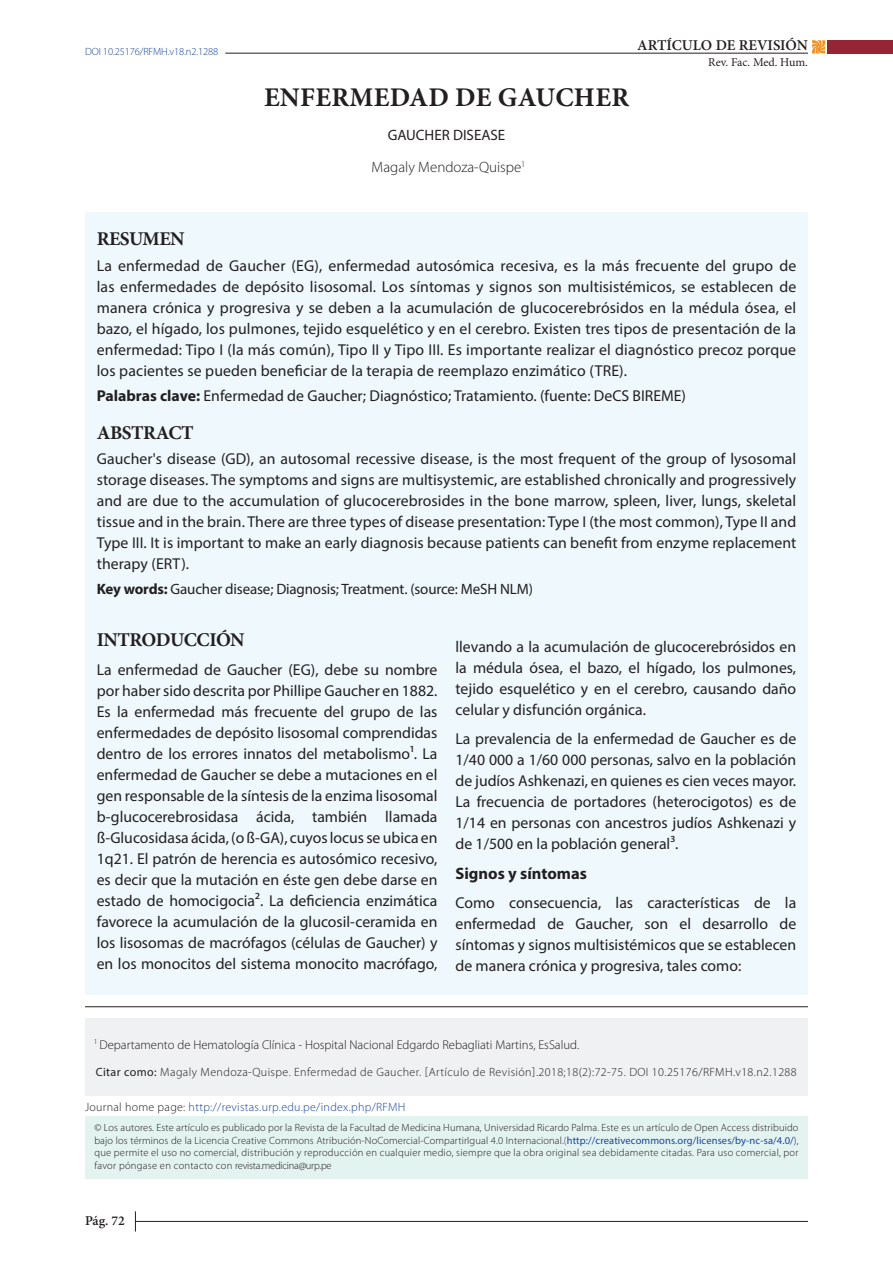
<style>
.page{position:relative;width:893px;height:1263px;background:#fff}
.page>*{position:absolute;margin:0;border:0;box-sizing:border-box;transform-origin:0 0}
.t1{font:700 27px "Minion Pro";letter-spacing:.01em;color:#231f20}
.t2{font:700 19.5px "Minion Pro";letter-spacing:-.025em;color:#231f20}
.t3{font:700 16.5px "Myriad Pro";color:#231f20}
.t4{font:15.75px/21px "Myriad Pro";color:#231f20;text-align:justify}
.t5{font:15px "Myriad Pro";letter-spacing:-.01em;color:#231f20}
.t6{font:300 15px "Myriad Pro";color:#231f20}
.t7{font:600 15px "Minion Pro";letter-spacing:-.005em;color:#231f20}
.t8{font:600 13.5px "Minion Pro";color:#231f20}
.t9{font:300 12.75px "Myriad Pro";color:#231f20}
.t10{font:300 12px "Myriad Pro";letter-spacing:.035em;color:#231f20}
.t11{font:300 12px "Myriad Pro";letter-spacing:.025em;color:#18469d}
.t12{font:12px "Minion Pro";color:#231f20}
.t13{font:300 10.5px/12.6px "Myriad Pro";letter-spacing:.025em;color:#231f20;text-align:justify}
.t14{font:300 10.5px "Myriad Pro";letter-spacing:-.01em;color:#18469d}
.s1{font-weight:700}
.s2{font-weight:400}
.s3{color:#231f20}
.s4{color:#502e92}
.s5{font-weight:400;color:#18469d}
</style>
<div class="page">
<svg style="left:135px;top:1211px;width:1px;height:20px"></svg>
<hr style="left:135px;top:1221px;width:673px;height:1px;background:#231f20">
<div style="left:85px;top:1018px;width:723px;height:78px;background:#f0f1f2"></div>
<div style="left:85px;top:213px;width:723px;height:782px;background:#eef8fd"></div>
<hr style="left:225px;top:53px;width:583px;height:1px;background:#231f20">
<div style="left:828px;top:40px;width:65px;height:14px;background:#962435"></div>
<svg style="left:812px;top:40px;width:14px;height:14px"></svg>
<div style="left:85px;top:1116px;width:723px;height:63px;background:#e3f3f0"></div>
<hr style="left:85px;top:1006px;width:723px;height:1px;background:#231f20">
<p class="t14" style="left:85px;top:45px;width:135px">DOI 10.25176/RFMH.v18.n2.1288</p>
<p class="t7" style="left:637px;top:35px;width:172px">ARTÍCULO DE REVISIÓN</p>
<p class="t12" style="left:708px;top:54px;width:101px">Rev. Fac. Med. Hum.</p>
<h1 class="t1" style="left:264px;top:78px;width:367px">ENFERMEDAD DE GAUCHER</h1>
<p class="t5" style="left:388px;top:126px;width:119px">GAUCHER DISEASE</p>
<p class="t6" style="left:372px;top:158px;width:155px">Magaly Mendoza-Quispe<sup>1</sup></p>
<p class="t2" style="left:97px;top:225px;width:89px">RESUMEN</p>
<p class="t4" style="left:97px;top:255px;width:701px">La enfermedad de Gaucher (EG), enfermedad autosómica recesiva, es la más frecuente del grupo de las enfermedades de depósito lisosomal. Los síntomas y signos son multisistémicos, se establecen de manera crónica y progresiva y se deben a la acumulación de glucocerebrósidos en la médula ósea, el bazo, el hígado, los pulmones, tejido esquelético y en el cerebro. Existen tres tipos de presentación de la enfermedad: Tipo I (la más común), Tipo II y Tipo III. Es importante realizar el diagnóstico precoz porque los pacientes se pueden beneficiar de la terapia de reemplazo enzimático (TRE).</p>
<p class="t4" style="left:97px;top:385px;width:591px"><span class="s1">Palabras clave:</span> Enfermedad de Gaucher; Diagnóstico; Tratamiento. (fuente: DeCS BIREME)</p>
<p class="t2" style="left:97px;top:419px;width:98px">ABSTRACT</p>
<p class="t4" style="left:97px;top:448px;width:701px">Gaucher's disease (GD), an autosomal recessive disease, is the most frequent of the group of lysosomal storage diseases. The symptoms and signs are multisystemic, are established chronically and progressively and are due to the accumulation of glucocerebrosides in the bone marrow, spleen, liver, lungs, skeletal tissue and in the brain. There are three types of disease presentation: Type I (the most common), Type II and Type III. It is important to make an early diagnosis because patients can benefit from enzyme replacement therapy (ERT).</p>
<p class="t5" style="left:97px;top:580px;width:438px"><span class="s1">Key words:</span> Gaucher disease; Diagnosis; Treatment. (source: MeSH NLM)</p>
<p class="t2" style="left:97px;top:626px;width:149px">INTRODUCCIÓN</p>
<p class="t4" style="left:97px;top:659px;width:342px">La enfermedad de Gaucher (EG), debe su nombre por haber sido descrita por Phillipe Gaucher en 1882.<br>Es la enfermedad más frecuente del grupo de las enfermedades de depósito lisosomal comprendidas dentro de los errores innatos del metabolismo1. La enfermedad de Gaucher se debe a mutaciones en el gen responsable de la síntesis de la enzima lisosomal b-glucocerebrosidasa ácida, también llamada ß-Glucosidasa ácida, (o ß-GA), cuyos locus se ubica en 1q21. El patrón de herencia es autosómico recesivo, es decir que la mutación en éste gen debe darse en estado de homocigocia2. La deficiencia enzimática favorece la acumulación de la glucosil-ceramida en los lisosomas de macrófagos (células de Gaucher) y en los monocitos del sistema monocito macrófago,</p>
<p class="t4" style="left:455px;top:636px;width:342px">llevando a la acumulación de glucocerebrósidos en la médula ósea, el bazo, el hígado, los pulmones, tejido esquelético y en el cerebro, causando daño celular y disfunción orgánica.</p>
<p class="t4" style="left:455px;top:728px;width:342px">La prevalencia de la enfermedad de Gaucher es de 1/40 000 a 1/60 000 personas, salvo en la población de judíos Ashkenazi, en quienes es cien veces mayor.<br>La frecuencia de portadores (heterocigotos) es de 1/14 en personas con ancestros judíos Ashkenazi y de 1/500 en la población general3.</p>
<p class="t3" style="left:455px;top:862px;width:133px">Signos y síntomas</p>
<p class="t4" style="left:455px;top:892px;width:342px">Como consecuencia, las características de la enfermedad de Gaucher, son el desarrollo de síntomas y signos multisistémicos que se establecen de manera crónica y progresiva, tales como:</p>
<p class="t9" style="left:94px;top:1037px;width:486px"><sup>1</sup> Departamento de Hematología Clínica - Hospital Nacional Edgardo Rebagliati Martins, EsSalud.</p>
<p class="t10" style="left:96px;top:1064px;width:703px"><span class="s2">Citar como:</span> Magaly Mendoza-Quispe. Enfermedad de Gaucher. [Artículo de Revisión].2018;18(2):72-75. DOI 10.25176/RFMH.v18.n2.1288</p>
<p class="t11" style="left:85px;top:1100px;width:322px"><span class="s3">Journal home page:</span> http://revistas.urp.edu.pe/index.php/RFMH</p>
<p class="t13" style="left:94px;top:1121px;width:706px">© Los autores. Este artículo es publicado por la Revista de la Facultad de Medicina Humana, Universidad Ricardo Palma. Este es un artículo de Open Access distribuido bajo los términos de la Licencia Creative Commons Atribución-NoComercial-CompartirIgual 4.0 Internacional.<span class="s4">(</span><span class="s5">http://creativecommons.org/licenses/by-nc-sa/4.0/</span>), que permite el uso no comercial, distribución y reproducción en cualquier medio, siempre que la obra original sea debidamente citadas. Para uso comercial, por favor póngase en contacto con revista.medicina@urp.pe</p>
<p class="t8" style="left:85px;top:1211px;width:41px">Pág. 72</p>
</div>
